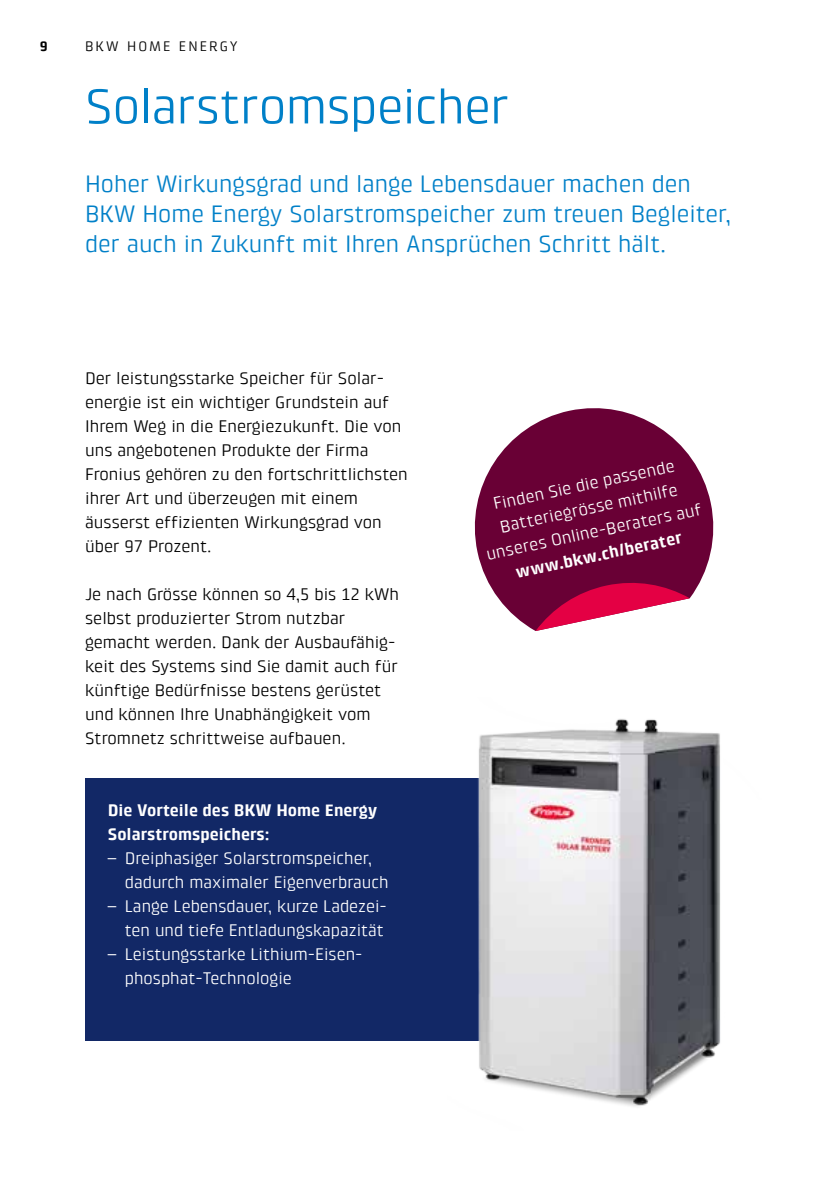
<style>
.page{position:relative;width:840px;height:1191px;background:#fff}
.page>*{position:absolute;margin:0;border:0;box-sizing:border-box;transform-origin:0 0}
.t1{font:50px "Klint Pro";letter-spacing:-.01em;color:#0080c8}
.t2{font:24px/30px "Klint Pro";color:#0080c8}
.t3{font:17px/24px "Klint Pro";color:#000}
.t4{font:17px/24px "Klint Pro";color:#fff}
.t5{font:700 17px/24px "Klint Pro";color:#fff}
.t6{font:14px "Klint Pro";letter-spacing:.15em;color:#000}
.t7{font:700 14px "Klint Pro";color:#000}
</style>
<div class="page">
<div style="left:413px;top:778px;width:239px;height:263px;background:#122866"></div>
<div style="left:85px;top:778px;width:335px;height:263px;background:#122866"></div>
<img style="left:478px;top:719px;width:243px;height:388px">
<svg style="left:474px;top:408px;width:240px;height:223px;fill:#690035"></svg>
<svg style="left:535px;top:579px;width:154px;height:52px"></svg>
<p class="t7" style="left:40px;top:38px;width:9px">9</p>
<p class="t6" style="left:85px;top:38px;width:154px">BKW HOME ENERGY</p>
<h1 class="t1" style="left:85px;top:78px;width:425px">Solarstromspeicher</h1>
<h2 class="t2" style="left:85px;top:169px;width:647px">Hoher Wirkungsgrad und lange Lebensdauer machen den<br>BKW Home Energy Solarstromspeicher zum treuen Begleiter, der auch in Zukunft mit Ihren Ansprüchen Schritt hält.</h2>
<p class="t3" style="left:85px;top:366px;width:324px">Der leistungsstarke Speicher für Solar&shy;energie ist ein wichtiger Grundstein auf Ihrem Weg in die Energiezukunft. Die von uns angebotenen Produkte der Firma Fronius gehören zu den fortschrittlichsten ihrer Art und überzeugen mit einem äusserst effizienten Wirkungsgrad von über 97 Prozent.</p>
<p class="t3" style="left:85px;top:582px;width:315px">Je nach Grösse können so 4,5 bis 12 kWh selbst produzierter Strom nutzbar gemacht werden. Dank der Ausbaufähig&shy;keit des Systems sind Sie damit auch für künftige Bedürfnisse bestens gerüstet und können Ihre Unabhängigkeit vom Stromnetz schrittweise aufbauen.</p>
<p class="t5" style="left:108px;top:798px;width:271px">Die Vorteile des BKW Home Energy<br>Solarstromspeichers:</p>
<p class="t4" style="left:125px;top:846px;width:265px;text-indent:-17px">– Dreiphasiger Solarstromspeicher, dadurch maximaler Eigenverbrauch</p>
<p class="t4" style="left:108px;top:894px;width:280px;text-align:right">– Lange Lebensdauer, kurze Ladezei&shy;ten und tiefe Entladungskapazität</p>
<p class="t4" style="left:125px;top:942px;width:239px;text-indent:-17px">– Leistungsstarke Lithium-Eisen&shy;phosphat-Technologie</p>
<p class="t4" style="left:474px;top:495px;width:221px;text-align:center;rotate:-12deg">Finden Sie die passende<br>Batteriegrösse mithilfe unseres Online-Beraters auf</p>
<p class="t5" style="left:513px;top:561px;width:171px;rotate:-12deg">www.bkw.ch/berater</p>
</div>
